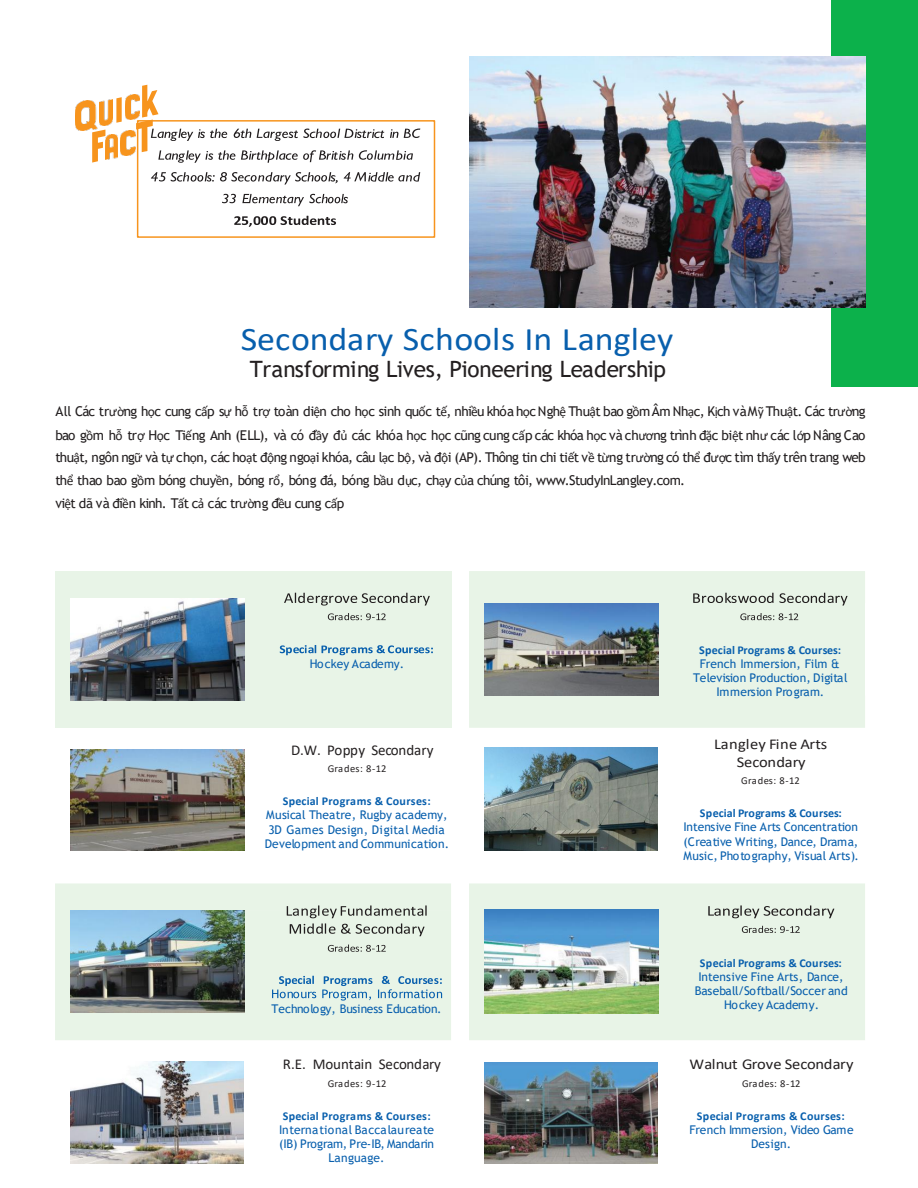
<style>
.page{position:relative;width:918px;height:1188px;background:#fff}
.page>*{position:absolute;margin:0;border:0;box-sizing:border-box;transform-origin:0 0}
.t1{font:33px "Calibri";color:#085fad;scale:1.09 1}
.t2{font:22.5px "Trebuchet MS";letter-spacing:-.01em;color:#231f20}
.t3{font:15px/18px "Calibri";letter-spacing:-.005em;color:#231f20;text-align:center;scale:1.1 1}
.t4{font:15px "Calibri";letter-spacing:-.005em;color:#231f20}
.t5{font:13.5px/23px "Trebuchet MS";letter-spacing:-.045em;color:#231f20}
.t6{font:12px/14.2px "Trebuchet MS";letter-spacing:.005em;color:#085fad;text-align:center}
.t7{font:700 12px "Calibri";letter-spacing:.02em;color:#085fad}
.t8{font:12px "Trebuchet MS";letter-spacing:-.025em;color:#085fad}
.t9{font:10.5px "Calibri";letter-spacing:.01em;color:#231f20}
.s1{font-family:"Calibri"}
</style>
<div class="page">
<div style="left:831px;top:0;width:87px;height:386px;background:#0cb14b"></div>
<img style="left:469px;top:57px;width:396px;height:250px">
<img style="left:55px;top:571px;width:396px;height:157px">
<svg style="left:284px;top:593px;width:146px;height:13px;background:#bcc4ba"></svg>
<svg style="left:328px;top:613px;width:58px;height:7px"></svg>
<svg style="left:280px;top:645px;width:153px;height:10px;background:#a3c6d4"></svg>
<img style="left:469px;top:571px;width:396px;height:157px">
<svg style="left:693px;top:593px;width:155px;height:13px;background:#bbc4ba"></svg>
<svg style="left:740px;top:613px;width:58px;height:7px"></svg>
<img style="left:55px;top:883px;width:396px;height:157px">
<svg style="left:287px;top:905px;width:140px;height:31px;background:#c3ccc1"></svg>
<svg style="left:328px;top:945px;width:58px;height:7px"></svg>
<svg style="left:272px;top:976px;width:170px;height:25px;background:#b9d5da"></svg>
<img style="left:469px;top:883px;width:396px;height:157px">
<svg style="left:708px;top:905px;width:126px;height:13px;background:#bbc3b9"></svg>
<svg style="left:742px;top:926px;width:58px;height:7px"></svg>
<img style="left:70px;top:750px;width:174px;height:100px">
<img style="left:75px;top:101px;width:23px;height:29px">
<svg style="left:92px;top:130px;width:13px;height:33px"></svg>
<img style="left:99px;top:99px;width:14px;height:26px">
<img style="left:120px;top:130px;width:15px;height:25px">
<img style="left:126px;top:95px;width:10px;height:25px">
<img style="left:106px;top:134px;width:11px;height:26px">
<svg style="left:116px;top:97px;width:6px;height:26px"></svg>
<div style="left:137px;top:120px;width:298px;height:118px;border:2px solid #f7941d"></div>
<img style="left:138px;top:121px;width:296px;height:115px">
<svg style="left:136px;top:85px;width:284px;height:78px"></svg>
<svg style="left:151px;top:172px;width:187px;height:12px"></svg>
<svg style="left:344px;top:172px;width:76px;height:10px"></svg>
<svg style="left:222px;top:194px;width:14px;height:9px"></svg>
<svg style="left:242px;top:194px;width:106px;height:12px"></svg>
<svg style="left:234px;top:216px;width:102px;height:11px"></svg>
<img style="left:70px;top:1062px;width:174px;height:102px">
<img style="left:484px;top:747px;width:174px;height:103px">
<img style="left:484px;top:1062px;width:174px;height:102px">
<h1 class="t1" style="left:241px;top:316px;width:398px">Secondary Schools In Langley</h1>
<h2 class="t2" style="left:250px;top:354px;width:418px">Transforming Lives, Pioneering Leadership</h2>
<p class="t5" style="left:55px;top:400px;width:812px">All Các tr<span class="s1">ườ</span>ng h<span class="s1">ọ</span>c cung c<span class="s1">ấ</span>p s<span class="s1">ự</span> h<span class="s1">ỗ</span> tr<span class="s1">ợ</span> toàn di<span class="s1">ệ</span>n cho h<span class="s1">ọ</span>c sinh qu<span class="s1">ố</span>c t<span class="s1">ế</span>, nhi<span class="s1">ề</span>u khóa h<span class="s1">ọ</span>c Ngh<span class="s1">ệ</span> Thu<span class="s1">ậ</span>t bao g<span class="s1">ồ</span>m Âm Nh<span class="s1">ạ</span>c, K<span class="s1">ị</span>ch và M<span class="s1">ỹ</span> Thu<span class="s1">ậ</span>t. Các tr<span class="s1">ườ</span>ng bao g<span class="s1">ồ</span>m h<span class="s1">ỗ</span> tr<span class="s1">ợ</span> H<span class="s1">ọ</span>c Ti<span class="s1">ế</span>ng Anh (ELL), và có đ<span class="s1">ầ</span>y đ<span class="s1">ủ</span> các khóa h<span class="s1">ọ</span>c h<span class="s1">ọ</span>c cũng cung c<span class="s1">ấ</span>p các khóa h<span class="s1">ọ</span>c và ch<span class="s1">ươ</span>ng trình đ<span class="s1">ặ</span>c bi<span class="s1">ệ</span>t nh<span class="s1">ư</span> các l<span class="s1">ớ</span>p Nâng Cao thu<span class="s1">ậ</span>t, ngôn ng<span class="s1">ữ</span> và t<span class="s1">ự</span> ch<span class="s1">ọ</span>n, các ho<span class="s1">ạ</span>t đ<span class="s1">ộ</span>ng ngo<span class="s1">ạ</span>i khóa, câu l<span class="s1">ạ</span>c b<span class="s1">ộ</span>, và đ<span class="s1">ộ</span>i (AP). Thông tin chi ti<span class="s1">ế</span>t v<span class="s1">ề</span> t<span class="s1">ừ</span>ng tr<span class="s1">ườ</span>ng có th<span class="s1">ể</span> đ<span class="s1">ượ</span>c tìm th<span class="s1">ấ</span>y trên trang web th<span class="s1">ể</span> thao bao g<span class="s1">ồ</span>m bóng chuy<span class="s1">ề</span>n, bóng r<span class="s1">ổ</span>, bóng đá, bóng b<span class="s1">ầ</span>u d<span class="s1">ụ</span>c, ch<span class="s1">ạ</span>y c<span class="s1">ủ</span>a chúng tôi, www.StudyInLangley.com.<br>vi<span class="s1">ệ</span>t dã và đi<span class="s1">ề</span>n kinh. T<span class="s1">ấ</span>t c<span class="s1">ả</span> các tr<span class="s1">ườ</span>ng đ<span class="s1">ề</span>u cung c<span class="s1">ấ</span>p</p>
<p class="t6" style="left:310px;top:656px;width:96px">Hockey Academy.</p>
<p class="t4" style="left:291px;top:739px;width:144px">D.W. Poppy Secondary</p>
<p class="t9" style="left:328px;top:761px;width:60px">Grades: 8-12</p>
<p class="t7" style="left:283px;top:793px;width:149px">Special Programs &amp; Courses:</p>
<p class="t6" style="left:265px;top:808px;width:186px">Musical Theatre, Rugby academy,<br>3D Games Design, Digital Media<br>Development and Communication.</p>
<p class="t8" style="left:272px;top:1001px;width:172px">Technology, Business Education.</p>
<p class="t4" style="left:283px;top:1054px;width:160px">R.E. Mountain Secondary</p>
<p class="t9" style="left:328px;top:1076px;width:60px">Grades: 9-12</p>
<p class="t7" style="left:283px;top:1107px;width:149px">Special Programs &amp; Courses:</p>
<p class="t6" style="left:279px;top:1122px;width:157px">International Baccalaureate (IB) Program, Pre-IB, Mandarin<br>Language.</p>
<p class="t7" style="left:699px;top:642px;width:143px">Special Programs &amp; Courses:</p>
<p class="t6" style="left:693px;top:656px;width:156px">French Immersion, Film &amp;<br>Television Production, Digital<br>Immersion Program.</p>
<p class="t3" style="left:714px;top:735px;width:104px">Langley Fine Arts<br>Secondary</p>
<p class="t9" style="left:741px;top:773px;width:60px">Grades: 8-12</p>
<p class="t7" style="left:700px;top:805px;width:143px">Special Programs &amp; Courses:</p>
<p class="t6" style="left:683px;top:820px;width:177px;text-align:justify">Intensive Fine Arts Concentration (Creative Writing, Dance, Drama, Music, Photography, Visual Arts).</p>
<p class="t7" style="left:700px;top:955px;width:143px">Special Programs &amp; Courses:</p>
<p class="t6" style="left:695px;top:969px;width:154px">Intensive Fine Arts, Dance,<br>Baseball/Softball/Soccer and<br>Hockey Academy.</p>
<p class="t3" style="left:689px;top:1055px;width:151px">Walnut Grove Secondary</p>
<p class="t9" style="left:742px;top:1076px;width:60px">Grades: 8-12</p>
<p class="t7" style="left:697px;top:1107px;width:149px">Special Programs &amp; Courses:</p>
<p class="t6" style="left:689px;top:1122px;width:166px">French Immersion, Video Game<br>Design.</p>
</div>
